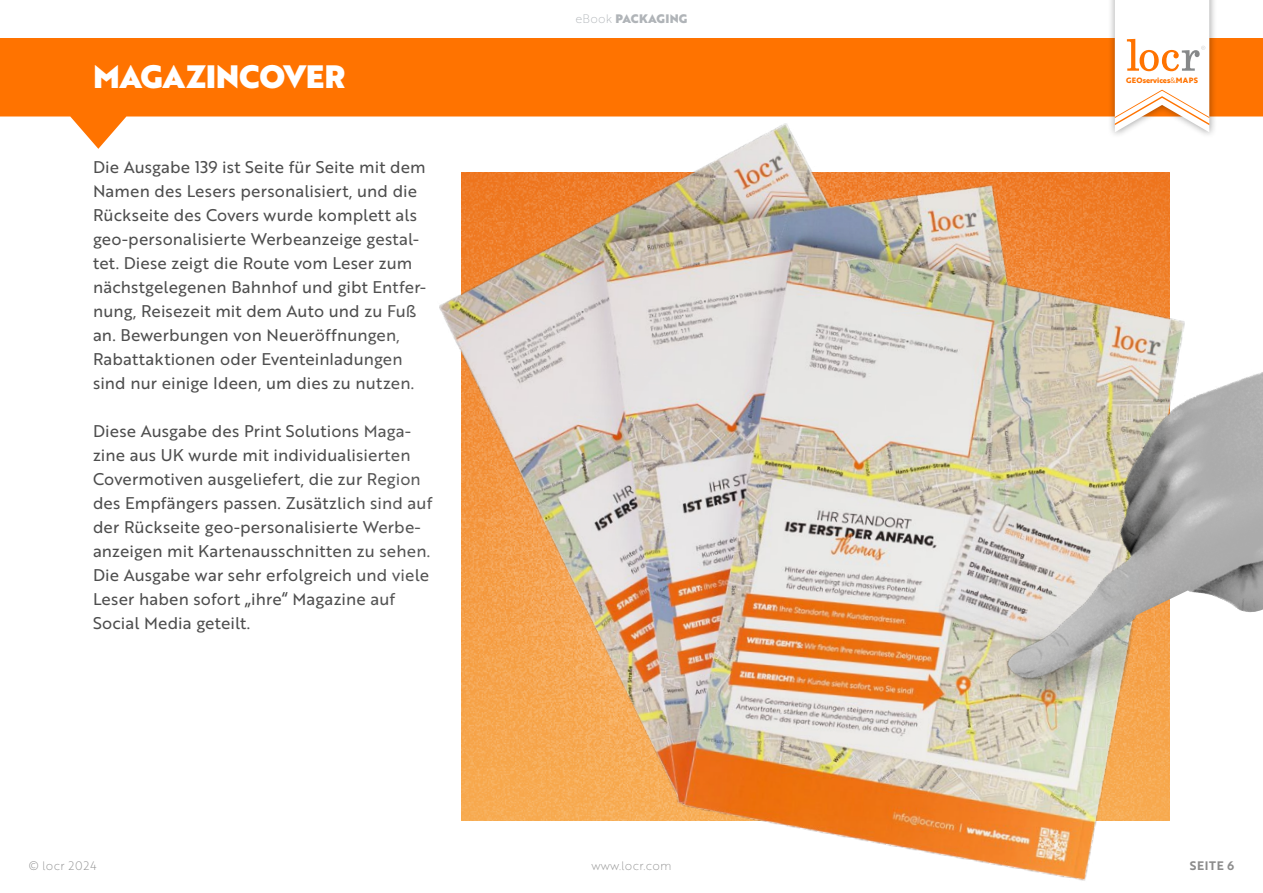
<style>
.page{position:relative;width:1263px;height:893px;background:#fff}
.page>*{position:absolute;margin:0;border:0;box-sizing:border-box;transform-origin:0 0}
.t1{font:31.5px "Brother 1816 Black";letter-spacing:-.01em;color:#fff}
.t2{font:16.5px/24px "Brother 1816 Regular";letter-spacing:.01em;color:#4d4d4d}
.t3{font:12px "Brother 1816 Black";letter-spacing:.015em;color:#b0b4b8}
.t4{font:12px "Brother 1816 Thin";letter-spacing:.015em;color:#8c8c8c}
.t5{font:12px "Brother 1816 Thin";letter-spacing:.05em;color:#8c8c8c}
.t6{font:12px "Brother 1816 Bold";letter-spacing:.055em;color:#8c8c8c}
.t7{font:700 7.5px "Brother 1816 Extra";color:#ff7300}
.s1{font-family:"Brother 1816 Thin"}
.s2{font-family:"Brother 1816 Book";font-weight:400}
</style>
<div class="page">
<img style="left:439px;top:149px;width:731px;height:675px">
<img style="left:772px;top:280px;width:491px;height:601px">
<svg style="left:0;top:38px;width:1263px;height:111px;fill:#ff7300"></svg>
<div style="left:1107px;top:0;width:110px;height:139px;background:#000;opacity:.4"></div>
<svg style="left:1115px;top:0;width:94px;height:132px"></svg>
<h1 class="t1" style="left:93px;top:53px;width:254px">MAGAZINCOVER</h1>
<p class="t2" style="left:93px;top:154px;width:335px">Die Ausgabe 139 ist Seite für Seite mit dem Namen des Lesers personalisiert, und die Rückseite des Covers wurde komplett als geo-personalisierte Werbeanzeige gestal&shy;tet. Diese zeigt die Route vom Leser zum nächstgelegenen Bahnhof und gibt Entfer&shy;nung, Reisezeit mit dem Auto und zu Fuß an. Bewerbungen von Neueröffnungen, Rabattaktionen oder Eventeinladungen sind nur einige Ideen, um dies zu nutzen.</p>
<p class="t2" style="left:93px;top:418px;width:341px">Diese Ausgabe des Print Solutions Maga&shy;zine aus UK wurde mit individualisierten Covermotiven ausgeliefert, die zur Region des Empfängers passen. Zusätzlich sind auf der Rückseite geo-personalisierte Werbe&shy;anzeigen mit Kartenausschnitten zu sehen.<br>Die Ausgabe war sehr erfolgreich und viele Leser haben sofort „ihre“ Magazine auf Social Media geteilt.</p>
<p class="t3" style="left:575px;top:9px;width:113px"><span class="s1">eBook</span> PACKAGING</p>
<p class="t7" style="left:1126px;top:75px;width:73px">GEOservices<span class="s2">&amp;</span>MAPS</p>
<p class="t5" style="left:29px;top:856px;width:69px">© locr 2024</p>
<p class="t4" style="left:591px;top:856px;width:81px">www.locr.com</p>
<p class="t6" style="left:1190px;top:856px;width:46px">SEITE 6</p>
</div>
